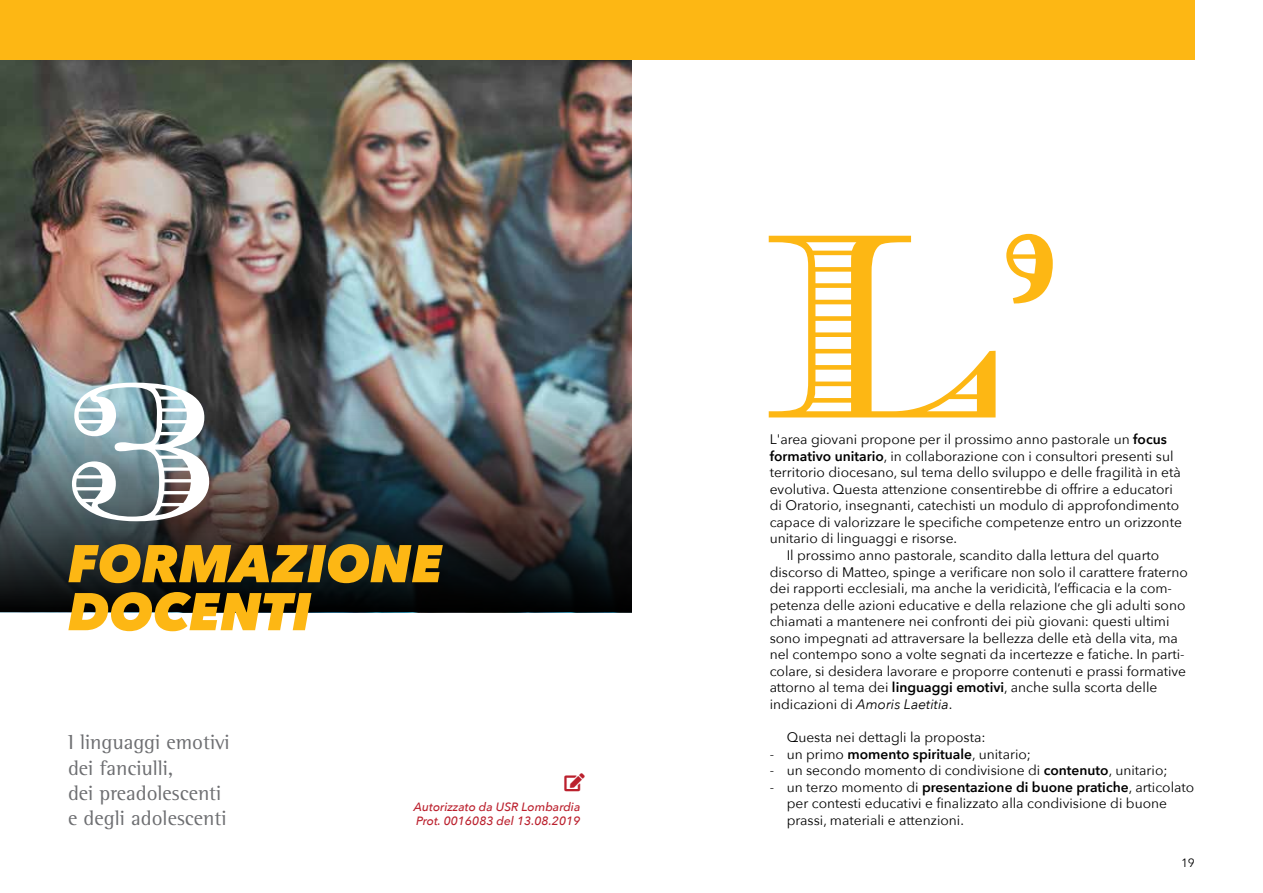
<style>
.page{position:relative;width:1263px;height:893px;background:#fff}
.page>*{position:absolute;margin:0;border:0;box-sizing:border-box;transform-origin:0 0}
.t1{font:270px "Ecuyer DAX";color:#fdb714}
.t2{font:195px "Ecuyer DAX";color:#fff}
.t3{font:italic 800 52.5px/48px "Avenir Next";color:#fdb714}
.t4{font:21px/25.2px "Rotis Semi Serif";color:#6d6e71}
.t5{font:13.8px/16.5px "Avenir Next";color:#000}
.t6{font:italic 500 12px/14.4px "Avenir Next";color:#bb202d}
.t7{font:12px "Avenir Next";color:#000}
.s1{font-weight:600}
.s2{font-style:italic}
</style>
<div class="page">
<img style="left:0;top:60px;width:631px;height:251px">
<img style="left:0;top:311px;width:631px;height:301px">
<div style="left:0;top:0;width:1195px;height:60px;background:#fdb714"></div>
<h2 class="t2" style="left:68px;top:339px;width:147px">3</h2>
<h3 class="t3" style="left:68px;top:539px;width:376px">FORMAZIONE<br>DOCENTI</h3>
<h3 class="t4" style="left:68px;top:730px;width:163px">I linguaggi emotivi dei fanciulli,<br>dei preadolescenti e degli adolescenti</h3>
<p class="t6" style="left:414px;top:799px;width:168px">Autorizzato da USR Lombardia<br>Prot. 0016083 del 13.08.2019</p>
<h1 class="t1" style="left:763px;top:170px;width:296px">L’</h1>
<p class="t5" style="left:770px;top:430px;width:399px">L'area giovani propone per il prossimo anno pastorale un <span class="s1">focus</span></p>
<p class="t5" style="left:770px;top:447px;width:405px"><span class="s1">formativo unitario</span>, in collaborazione con i consultori presenti sul</p>
<p class="t5" style="left:770px;top:463px;width:413px">territorio diocesano, sul tema dello sviluppo e delle fragilità in età</p>
<p class="t5" style="left:770px;top:480px;width:405px">evolutiva. Questa attenzione consentirebbe di offrire a educatori</p>
<p class="t5" style="left:770px;top:497px;width:411px">di Oratorio, insegnanti, catechisti un modulo di approfondimento</p>
<p class="t5" style="left:770px;top:513px;width:414px">capace di valorizzare le specifiche competenze entro un orizzonte</p>
<p class="t5" style="left:770px;top:530px;width:189px">unitario di linguaggi e risorse.</p>
<p class="t5" style="left:787px;top:546px;width:374px">Il prossimo anno pastorale, scandito dalla lettura del quarto</p>
<p class="t5" style="left:770px;top:563px;width:420px">discorso di Matteo, spinge a verificare non solo il carattere fraterno</p>
<p class="t5" style="left:770px;top:579px;width:404px">dei rapporti ecclesiali, ma anche la veridicità, l’efficacia e la com-</p>
<p class="t5" style="left:770px;top:596px;width:417px">petenza delle azioni educative e della relazione che gli adulti sono</p>
<p class="t5" style="left:770px;top:613px;width:401px">chiamati a mantenere nei confronti dei più giovani: questi ultimi</p>
<p class="t5" style="left:770px;top:629px;width:410px">sono impegnati ad attraversare la bellezza delle età della vita, ma</p>
<p class="t5" style="left:770px;top:646px;width:416px">nel contempo sono a volte segnati da incertezze e fatiche. In parti-</p>
<p class="t5" style="left:770px;top:662px;width:418px">colare, si desidera lavorare e proporre contenuti e prassi formative</p>
<p class="t5" style="left:770px;top:679px;width:389px">attorno al tema dei <span class="s1">linguaggi emotivi</span>, anche sulla scorta delle</p>
<p class="t5" style="left:770px;top:695px;width:184px">indicazioni di <span class="s2">Amoris Laetitia</span>.</p>
<p class="t5" style="left:787px;top:728px;width:200px">Questa nei dettagli la proposta:</p>
<p class="t5" style="left:770px;top:745px;width:263px">- un primo <span class="s1">momento spirituale</span>, unitario;</p>
<p class="t5" style="left:770px;top:762px;width:399px">- un secondo momento di condivisione di <span class="s1">contenuto</span>, unitario;</p>
<p class="t5" style="left:787px;top:778px;width:409px;text-indent:-17px">- un terzo momento di <span class="s1">presentazione di buone pratiche</span>, articolato per contesti educativi e finalizzato alla condivisione di buone prassi, materiali e attenzioni.</p>
<p class="t7" style="left:1181px;top:852px;width:15px">19</p>
</div>
